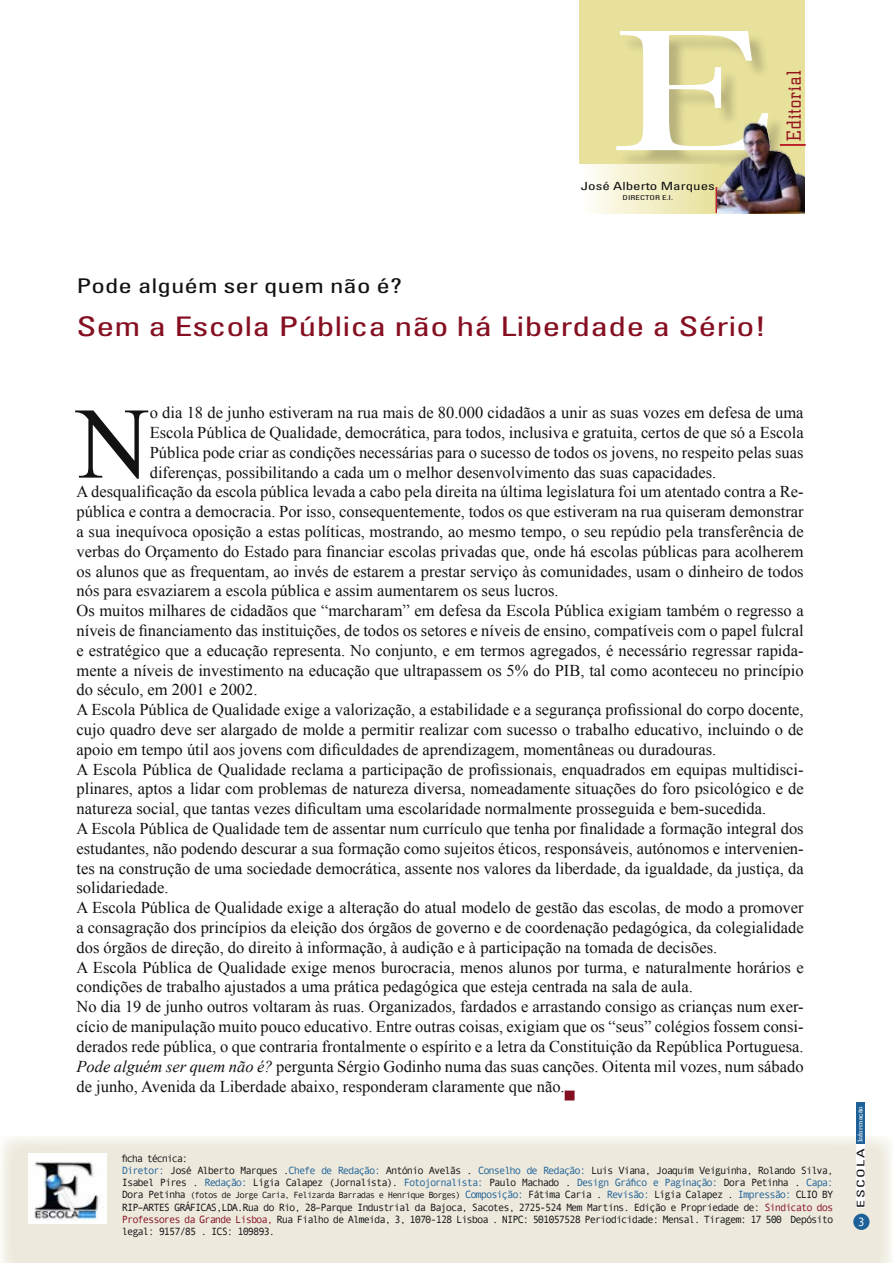
<style>
.page{position:relative;width:893px;height:1263px;background:#fff}
.page>*{position:absolute;margin:0;border:0;box-sizing:border-box;transform-origin:0 0}
.t1{font:101.4px "Times New Roman";color:#121212}
.t2{font:condensed 27px "Univers";color:#850f21;scale:1.33 1}
.t3{font:21px "Civic";letter-spacing:.05em;color:#93171e}
.t4{font:condensed 20.25px "Univers";color:#121212;scale:1.33 1}
.t5{font:16.5px "Times New Roman";color:#121212}
.t6{font:12px "Andale Mono";color:#fff}
.t7{font:condensed 11.25px "Univers";color:#121212;scale:1.33 1}
.t8{font:10.5px/12px "Andale Mono";letter-spacing:-.1em;color:#121212}
.t9{font:condensed 10.5px "Univers";letter-spacing:.1em;color:#121212;scale:1.5 1}
.t10{font:9px "Andale Mono";letter-spacing:-.1em;color:#121212}
.t11{font:condensed 6.75px "Univers";color:#121212;scale:1.33 1}
.t12{font:6.75px "Civic";letter-spacing:.01em;color:#fff;scale:1.33 1}
.s1{font-style:italic}
.s2{color:#1d6198}
.s3{font-size:10.5px}
.s4{font-size:10.5px;color:#1d6198}
.s5{color:#850f21}
</style>
<div class="page">
<div style="left:580px;top:0;width:225px;height:213px;background:#e8e19c"></div>
<div style="left:619px;top:33px;width:167px;height:136px;background:#121212;opacity:.23"></div>
<svg style="left:616px;top:31px;width:152px;height:119px"></svg>
<div style="left:580px;top:165px;width:138px;height:48px;background:linear-gradient(to right,#fffefa,#e7e19a)"></div>
<div style="left:715px;top:187px;width:2px;height:26px;background:#aa947e;border:1px solid #bc2229"></div>
<div style="left:780px;top:144px;width:26px;height:2px;background:#aa947e;border:1px solid #bc2229"></div>
<img style="left:717px;top:120px;width:87px;height:94px">
<svg style="left:1px;top:1136px;width:891px;height:127px;background:#edeadd"></svg>
<img style="left:28px;top:1154px;width:78px;height:69px">
<div style="left:856px;top:1103px;width:9px;height:42px;background:#1d6198"></div>
<div style="left:853px;top:1214px;width:16px;height:16px;background:#1d6198;border-radius:50%"></div>
<div style="left:856px;top:1145px;width:8px;height:63px;background:#fff"></div>
<hr style="left:0;top:0;width:1px;height:1263px;background:#ebeada">
<div style="left:565px;top:1090px;width:10px;height:10px;background:#850f21;border:2px solid #850f21"></div>
<p class="t7" style="left:581px;top:178px;width:102px">José Alberto Marques</p>
<p class="t11" style="left:623px;top:194px;width:39px">DIRECTOR E.I.</p>
<p class="t3" style="left:783px;top:141px;width:72px;rotate:-90deg">Editorial</p>
<p class="t4" style="left:77px;top:273px;width:246px">Pode alguém ser quem não é?</p>
<p class="t2" style="left:77px;top:310px;width:520px">Sem a Escola Pública não há Liberdade a Sério!</p>
<p class="t1" style="left:77px;top:375px;width:75px">N</p>
<p class="t5" style="left:150px;top:402px;width:655px">o dia 18 de junho estiveram na rua mais de 80.000 cidadãos a unir as suas vozes em defesa de uma</p>
<p class="t5" style="left:150px;top:421px;width:655px">Escola Pública de Qualidade, democrática, para todos, inclusiva e gratuita, certos de que só a Escola</p>
<p class="t5" style="left:150px;top:441px;width:655px">Pública pode criar as condições necessárias para o sucesso de todos os jovens, no respeito pelas suas</p>
<p class="t5" style="left:150px;top:461px;width:568px">diferenças, possibilitando a cada um o melhor desenvolvimento das suas capacidades.</p>
<p class="t5" style="left:77px;top:481px;width:729px">A desqualificação da escola pública levada a cabo pela direita na última legislatura foi um atentado contra a Re-</p>
<p class="t5" style="left:77px;top:501px;width:729px">pública e contra a democracia. Por isso, consequentemente, todos os que estiveram na rua quiseram demonstrar</p>
<p class="t5" style="left:77px;top:520px;width:729px">a sua inequívoca oposição a estas políticas, mostrando, ao mesmo tempo, o seu repúdio pela transferência de</p>
<p class="t5" style="left:77px;top:540px;width:729px">verbas do Orçamento do Estado para financiar escolas privadas que, onde há escolas públicas para acolherem</p>
<p class="t5" style="left:77px;top:560px;width:729px">os alunos que as frequentam, ao invés de estarem a prestar serviço às comunidades, usam o dinheiro de todos</p>
<p class="t5" style="left:77px;top:580px;width:484px">nós para esvaziarem a escola pública e assim aumentarem os seus lucros.</p>
<p class="t5" style="left:77px;top:600px;width:729px">Os muitos milhares de cidadãos que “marcharam” em defesa da Escola Pública exigiam também o regresso a</p>
<p class="t5" style="left:77px;top:619px;width:729px">níveis de financiamento das instituições, de todos os setores e níveis de ensino, compatíveis com o papel fulcral</p>
<p class="t5" style="left:77px;top:639px;width:729px">e estratégico que a educação representa. No conjunto, e em termos agregados, é necessário regressar rapida-</p>
<p class="t5" style="left:77px;top:659px;width:729px">mente a níveis de investimento na educação que ultrapassem os 5% do PIB, tal como aconteceu no princípio</p>
<p class="t5" style="left:77px;top:679px;width:183px">do século, em 2001 e 2002.</p>
<p class="t5" style="left:77px;top:699px;width:729px">A Escola Pública de Qualidade exige a valorização, a estabilidade e a segurança profissional do corpo docente,</p>
<p class="t5" style="left:77px;top:718px;width:729px">cujo quadro deve ser alargado de molde a permitir realizar com sucesso o trabalho educativo, incluindo o de</p>
<p class="t5" style="left:77px;top:738px;width:641px">apoio em tempo útil aos jovens com dificuldades de aprendizagem, momentâneas ou duradouras.</p>
<p class="t5" style="left:77px;top:758px;width:729px">A Escola Pública de Qualidade reclama a participação de profissionais, enquadrados em equipas multidisci-</p>
<p class="t5" style="left:77px;top:778px;width:729px">plinares, aptos a lidar com problemas de natureza diversa, nomeadamente situações do foro psicológico e de</p>
<p class="t5" style="left:77px;top:798px;width:691px">natureza social, que tantas vezes dificultam uma escolaridade normalmente prosseguida e bem-sucedida.</p>
<p class="t5" style="left:77px;top:817px;width:729px">A Escola Pública de Qualidade tem de assentar num currículo que tenha por finalidade a formação integral dos</p>
<p class="t5" style="left:77px;top:837px;width:729px">estudantes, não podendo descurar a sua formação como sujeitos éticos, responsáveis, autónomos e intervenien-</p>
<p class="t5" style="left:77px;top:857px;width:729px">tes na construção de uma sociedade democrática, assente nos valores da liberdade, da igualdade, da justiça, da</p>
<p class="t5" style="left:77px;top:877px;width:94px">solidariedade.</p>
<p class="t5" style="left:77px;top:897px;width:729px">A Escola Pública de Qualidade exige a alteração do atual modelo de gestão das escolas, de modo a promover</p>
<p class="t5" style="left:77px;top:916px;width:729px">a consagração dos princípios da eleição dos órgãos de governo e de coordenação pedagógica, da colegialidade</p>
<p class="t5" style="left:77px;top:936px;width:642px">dos órgãos de direção, do direito à informação, à audição e à participação na tomada de decisões.</p>
<p class="t5" style="left:77px;top:956px;width:729px">A Escola Pública de Qualidade exige menos burocracia, menos alunos por turma, e naturalmente horários e</p>
<p class="t5" style="left:77px;top:976px;width:618px">condições de trabalho ajustados a uma prática pedagógica que esteja centrada na sala de aula.</p>
<p class="t5" style="left:77px;top:996px;width:729px">No dia 19 de junho outros voltaram às ruas. Organizados, fardados e arrastando consigo as crianças num exer-</p>
<p class="t5" style="left:77px;top:1015px;width:729px">cício de manipulação muito pouco educativo. Entre outras coisas, exigiam que os “seus” colégios fossem consi-</p>
<p class="t5" style="left:77px;top:1035px;width:729px">derados rede pública, o que contraria frontalmente o espírito e a letra da Constituição da República Portuguesa.</p>
<p class="t5" style="left:77px;top:1055px;width:729px"><span class="s1">Pode alguém ser quem não é?</span> pergunta Sérgio Godinho numa das suas canções. Oitenta mil vozes, num sábado</p>
<p class="t5" style="left:77px;top:1075px;width:490px">de junho, Avenida da Liberdade abaixo, responderam claramente que não.</p>
<p class="t8" style="left:122px;top:1152px;width:713px">ficha técnica:<br><span class="s2">Diretor:</span> José Alberto Marques .<span class="s2">Chefe de Redação:</span> António Avelãs . <span class="s2">Conselho de Redação:</span> Luis Viana, Joaquim Veiguinha, Rolando Silva,<br>Isabel Pires . <span class="s2">Redação:</span> Lígia Calapez (Jornalista). <span class="s2">Fotojornalista:</span> Paulo Machado . <span class="s2">Design Gráfico e Paginação:</span> Dora Petinha . <span class="s2">Capa:</span></p>
<p class="t10" style="left:122px;top:1189px;width:713px"><span class="s3">Dora Petinha</span> (fotos de Jorge Caria, Felizarda Barradas e Henrique Borges) <span class="s4">Composição:</span> <span class="s3">Fátima Caria .</span> <span class="s4">Revisão:</span> <span class="s3">Lígia Calapez .</span> <span class="s4">Impressão:</span> <span class="s3">CLIO BY</span></p>
<p class="t8" style="left:122px;top:1201px;width:713px;text-align:justify">RIP–ARTES GRÁFICAS,LDA.Rua do Rio, 28–Parque Industrial da Bajoca, Sacotes, 2725-524 Mem Martins. Edição e Propriedade de: <span class="s5">Sindicato dos Professores da Grande Lisboa,</span> Rua Fialho de Almeida, 3, 1070-128 Lisboa . NIPC: 501057528 Periodicidade: Mensal. Tiragem: 17 500 Depósito legal: 9157/85 . ICS: 109893.</p>
<p class="t12" style="left:857px;top:1142px;width:29px;rotate:-90deg">Informação</p>
<p class="t9" style="left:854px;top:1208px;width:41px;rotate:-90deg">ESCOLA</p>
<p class="t6" style="left:858px;top:1214px;width:9px">3</p>
</div>
